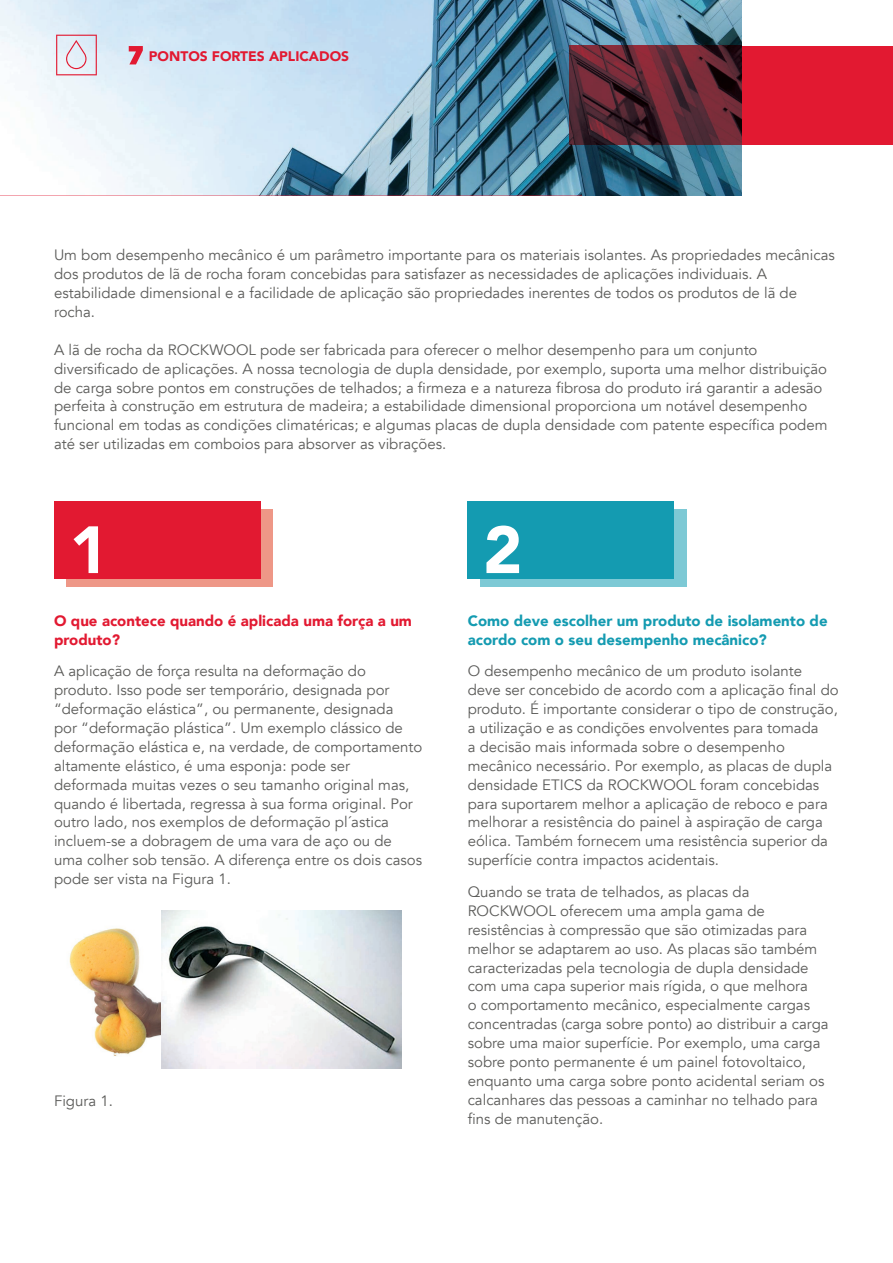
<style>
.page{position:relative;width:893px;height:1263px;background:#fff}
.page>*{position:absolute;margin:0;border:0;box-sizing:border-box;transform-origin:0 0}
.t1{font:900 66px "Avenir";color:#fff}
.t2{font:15px/18.9px "Avenir";color:#5b5b59}
.t3{font:900 15px/18.9px "Avenir";color:#149bb1}
.t4{font:900 15px/18.9px "Avenir";color:#e21931}
.t5{font:900 13.8px "Avenir";color:#e21931}
</style>
<div class="page">
<img style="left:0;top:0;width:582px;height:196px">
<img style="left:582px;top:0;width:159px;height:46px">
<img style="left:582px;top:145px;width:159px;height:51px">
<div style="left:741px;top:46px;width:152px;height:99px;background:#e21931"></div>
<img style="left:570px;top:46px;width:171px;height:99px">
<div style="left:66px;top:509px;width:207px;height:77px;background:#ee9787"></div>
<div style="left:480px;top:509px;width:206px;height:77px;background:#7dc9d5"></div>
<div style="left:54px;top:501px;width:206px;height:78px;background:#e21931"></div>
<div style="left:468px;top:501px;width:206px;height:78px;background:#149bb1"></div>
<img style="left:160px;top:911px;width:242px;height:158px">
<img style="left:69px;top:928px;width:91px;height:128px">
<svg style="left:129px;top:46px;width:14px;height:18px"></svg>
<svg style="left:56px;top:35px;width:41px;height:40px;background:#e2d0dc"></svg>
<p class="t5" style="left:149px;top:45px;width:202px">PONTOS FORTES APLICADOS</p>
<p class="t2" style="left:54px;top:246px;width:782px">Um bom desempenho mecânico é um parâmetro importante para os materiais isolantes. As propriedades mecânicas dos produtos de lã de rocha foram concebidas para satisfazer as necessidades de aplicações individuais. A estabilidade dimensional e a facilidade de aplicação são propriedades inerentes de todos os produtos de lã de rocha.</p>
<p class="t2" style="left:54px;top:340px;width:775px">A lã de rocha da ROCKWOOL pode ser fabricada para oferecer o melhor desempenho para um conjunto diversificado de aplicações. A nossa tecnologia de dupla densidade, por exemplo, suporta uma melhor distribuição de carga sobre pontos em construções de telhados; a firmeza e a natureza fibrosa do produto irá garantir a adesão perfeita à construção em estrutura de madeira; a estabilidade dimensional proporciona um notável desempenho funcional em todas as condições climatéricas; e algumas placas de dupla densidade com patente específica podem até ser utilizadas em comboios para absorver as vibrações.</p>
<h1 class="t1" style="left:70px;top:493px;width:41px">1</h1>
<h1 class="t1" style="left:483px;top:493px;width:41px">2</h1>
<p class="t4" style="left:54px;top:611px;width:359px">O que acontece quando é aplicada uma força a um produto?</p>
<p class="t2" style="left:54px;top:662px;width:370px">A aplicação de força resulta na deformação do produto. Isso pode ser temporário, designada por “deformação elástica”, ou permanente, designada<br>por “deformação plástica”. Um exemplo clássico de deformação elástica e, na verdade, de comportamento altamente elástico, é uma esponja: pode ser deformada muitas vezes o seu tamanho original mas, quando é libertada, regressa à sua forma original. Por outro lado, nos exemplos de deformação pl´astica incluem-se a dobragem de uma vara de aço ou de uma colher sob tensão. A diferença entre os dois casos pode ser vista na Figura 1.</p>
<p class="t2" style="left:54px;top:1091px;width:60px">Figura 1.</p>
<p class="t3" style="left:468px;top:611px;width:361px">Como deve escolher um produto de isolamento de acordo com o seu desempenho mecânico?</p>
<p class="t2" style="left:468px;top:662px;width:372px">O desempenho mecânico de um produto isolante deve ser concebido de acordo com a aplicação final do produto. É importante considerar o tipo de construção, a utilização e as condições envolventes para tomada<br>a decisão mais informada sobre o desempenho mecânico necessário. Por exemplo, as placas de dupla densidade ETICS da ROCKWOOL foram concebidas para suportarem melhor a aplicação de reboco e para melhorar a resistência do painel à aspiração de carga eólica. Também fornecem uma resistência superior da superfície contra impactos acidentais.</p>
<p class="t2" style="left:468px;top:882px;width:362px">Quando se trata de telhados, as placas da ROCKWOOL oferecem uma ampla gama de resistências à compressão que são otimizadas para melhor se adaptarem ao uso. As placas são também caracterizadas pela tecnologia de dupla densidade com uma capa superior mais rígida, o que melhora<br>o comportamento mecânico, especialmente cargas concentradas (carga sobre ponto) ao distribuir a carga sobre uma maior superfície. Por exemplo, uma carga sobre ponto permanente é um painel fotovoltaico, enquanto uma carga sobre ponto acidental seriam os calcanhares das pessoas a caminhar no telhado para fins de manutenção.</p>
</div>
